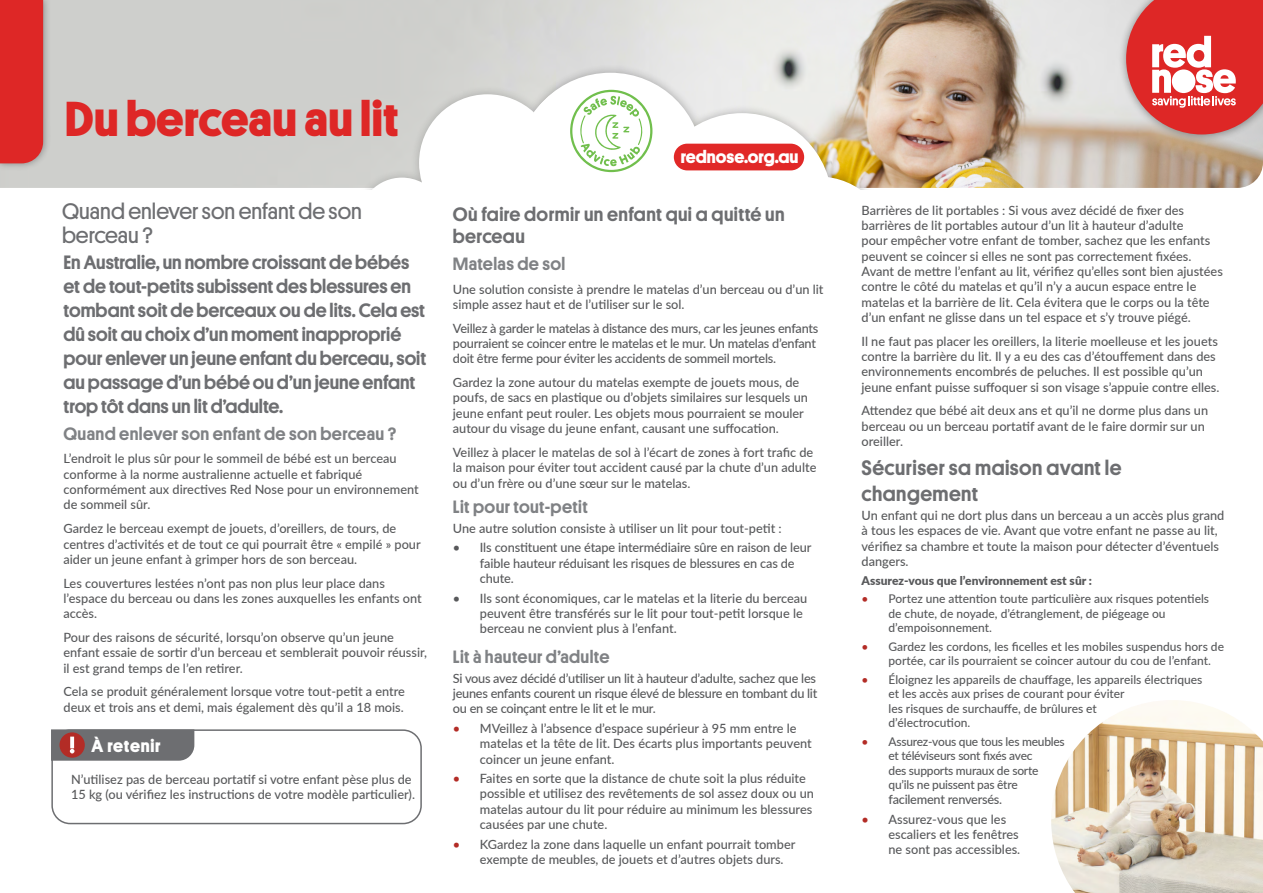
<style>
.page{position:relative;width:1263px;height:893px;background:#fff}
.page>*{position:absolute;margin:0;border:0;box-sizing:border-box;transform-origin:0 0}
.t1{font:700 49.5px "Platform";color:#de2726}
.t2{font:22.5px/24px "Platform";color:#6d6e71}
.t3{font:500 21px/25.2px "Platform";letter-spacing:.02em;color:#6d6e71}
.t4{font:500 19.5px/24px "Platform";color:#6d6e71}
.t5{font:500 19.5px/22.2px "Platform";letter-spacing:.02em;color:#6d6e71}
.t6{font:500 18px "Platform";letter-spacing:.02em;color:#808285}
.t7{font:700 18px "Platform";color:#fff}
.t8{font:700 18px "Platform";letter-spacing:.035em;color:#fff}
.t9{font:500 12.75px/15.3px "Lato";color:#58595b}
.t10{font:500 12.75px/15.3px "Lato";letter-spacing:-.02em;color:#58595b}
.t11{font:500 12px/14.4px "Lato";color:#58595b}
.t12{font:500 12px/14.4px "Lato";letter-spacing:-.02em;color:#58595b}
.t13{font:900 12px "Lato";color:#58595b}
.s1{color:#b32c26}
</style>
<div class="page">
<img style="left:0;top:0;width:1263px;height:188px">
<div style="left:0;top:0;width:51px;height:171px;background:#000;opacity:.34"></div>
<div style="left:0;top:0;width:43px;height:163px;background:#de2726"></div>
<div style="left:525px;top:63px;width:370px;height:127px;background:#000;opacity:.29"></div>
<div style="left:349px;top:85px;width:187px;height:105px;background:#cfd0cd"></div>
<svg style="left:359px;top:73px;width:533px;height:117px"></svg>
<div style="left:674px;top:144px;width:130px;height:26px;background:#e12827;border-radius:13px"></div>
<div style="left:1118px;top:0;width:145px;height:143px;background:#000;opacity:.4"></div>
<svg style="left:1126px;top:0;width:137px;height:134px;background:#e05857"></svg>
<div style="left:1172px;top:69px;width:23px;height:24px;background:#fff;border-radius:50%"></div>
<img style="left:1051px;top:700px;width:212px;height:193px">
<div style="left:51px;top:729px;width:371px;height:95px;border:2px solid #6d6e71;border-radius:18px"></div>
<svg style="left:51px;top:729px;width:143px;height:32px;background:#796d6f"></svg>
<h1 class="t1" style="left:65px;top:82px;width:336px">Du berceau au lit</h1>
<h2 class="t2" style="left:62px;top:198px;width:301px">Quand enlever son enfant de son berceau ?</h2>
<p class="t4" style="left:63px;top:249px;width:364px">En Australie, un nombre croissant de bébés et de tout-petits subissent des blessures en tombant soit de berceaux ou de lits. Cela est dû soit au choix d’un moment inapproprié pour enlever un jeune enfant du berceau, soit au passage d’un bébé ou d’un jeune enfant trop tôt dans un lit d’adulte.</p>
<h3 class="t6" style="left:63px;top:420px;width:334px">Quand enlever son enfant de son berceau ?</h3>
<p class="t9" style="left:63px;top:451px;width:357px">L’endroit le plus sûr pour le sommeil de bébé est un berceau conforme à la norme australienne actuelle et fabriqué conformément aux directives Red Nose pour un environnement de sommeil sûr.</p>
<p class="t9" style="left:63px;top:520px;width:359px">Gardez le berceau exempt de jouets, d’oreillers, de tours, de centres d’activités et de tout ce qui pourrait être « empilé » pour aider un jeune enfant à grimper hors de son berceau.</p>
<p class="t9" style="left:63px;top:575px;width:360px">Les couvertures lestées n’ont pas non plus leur place dans l’espace du berceau ou dans les zones auxquelles les enfants ont accès.</p>
<p class="t9" style="left:63px;top:629px;width:365px">Pour des raisons de sécurité, lorsqu’on observe qu’un jeune enfant essaie de sortir d’un berceau et semblerait pouvoir réussir, il est grand temps de l’en retirer.</p>
<p class="t9" style="left:63px;top:684px;width:343px">Cela se produit généralement lorsque votre tout-petit a entre deux et trois ans et demi, mais également dès qu’il a 18 mois.</p>
<h3 class="t8" style="left:91px;top:732px;width:71px">À retenir</h3>
<p class="t9" style="left:71px;top:771px;width:345px">N’utilisez pas de berceau portatif si votre enfant pèse plus de<br>15 kg (ou vérifiez les instructions de votre modèle particulier).</p>
<h3 class="t7" style="left:681px;top:143px;width:119px">rednose.org.au</h3>
<h3 class="t5" style="left:453px;top:202px;width:333px">Où faire dormir un enfant qui a quitté un berceau</h3>
<h3 class="t6" style="left:453px;top:251px;width:114px">Matelas de sol</h3>
<p class="t9" style="left:453px;top:281px;width:372px">Une solution consiste à prendre le matelas d’un berceau ou d’un lit simple assez haut et de l’utiliser sur le sol.</p>
<p class="t10" style="left:453px;top:320px;width:367px">Veillez à garder le matelas à distance des murs, car les jeunes enfants pourraient se coincer entre le matelas et le mur. Un matelas d’enfant doit être ferme pour éviter les accidents de sommeil mortels.</p>
<p class="t9" style="left:453px;top:374px;width:357px">Gardez la zone autour du matelas exempte de jouets mous, de poufs, de sacs en plastique ou d’objets similaires sur lesquels un jeune enfant peut rouler. Les objets mous pourraient se mouler autour du visage du jeune enfant, causant une suffocation.</p>
<p class="t9" style="left:453px;top:444px;width:365px">Veillez à placer le matelas de sol à l’écart de zones à fort trafic de la maison pour éviter tout accident causé par la chute d’un adulte ou d’un frère ou d’une sœur sur le matelas.</p>
<h3 class="t6" style="left:453px;top:494px;width:136px">Lit pour tout-petit</h3>
<p class="t9" style="left:453px;top:520px;width:330px">Une autre solution consiste à utiliser un lit pour tout-petit :</p>
<p class="t9" style="left:480px;top:540px;width:333px;text-indent:-27px">• Ils constituent une étape intermédiaire sûre en raison de leur faible hauteur réduisant les risques de blessures en cas de chute.</p>
<p class="t9" style="left:480px;top:590px;width:329px;text-indent:-27px">• Ils sont économiques, car le matelas et la literie du berceau peuvent être transférés sur le lit pour tout-petit lorsque le berceau ne convient plus à l’enfant.</p>
<h3 class="t6" style="left:453px;top:644px;width:158px">Lit à hauteur d’adulte</h3>
<p class="t9" style="left:453px;top:670px;width:366px;text-align:justify">Si vous avez décidé d’utiliser un lit à hauteur d’adulte, sachez que les jeunes enfants courent un risque élevé de blessure en tombant du lit ou en se coinçant entre le lit et le mur.</p>
<p class="t9" style="left:480px;top:720px;width:333px;text-indent:-27px"><span class="s1">•</span> MVeillez à l’absence d’espace supérieur à 95 mm entre le matelas et la tête de lit. Des écarts plus importants peuvent coincer un jeune enfant.</p>
<p class="t9" style="left:480px;top:770px;width:336px;text-indent:-27px"><span class="s1">•</span> Faites en sorte que la distance de chute soit la plus réduite possible et utilisez des revêtements de sol assez doux ou un matelas autour du lit pour réduire au minimum les blessures causées par une chute.</p>
<p class="t9" style="left:480px;top:836px;width:317px;text-indent:-27px"><span class="s1">•</span> KGardez la zone dans laquelle un enfant pourrait tomber exempte de meubles, de jouets et d’autres objets durs.</p>
<p class="t9" style="left:861px;top:202px;width:363px">Barrières de lit portables : Si vous avez décidé de fixer des barrières de lit portables autour d’un lit à hauteur d’adulte<br>pour empêcher votre enfant de tomber, sachez que les enfants peuvent se coincer si elles ne sont pas correctement fixées.<br>Avant de mettre l’enfant au lit, vérifiez qu’elles sont bien ajustées contre le côté du matelas et qu’il n’y a aucun espace entre le matelas et la barrière de lit. Cela évitera que le corps ou la tête d’un enfant ne glisse dans un tel espace et s’y trouve piégé.</p>
<p class="t9" style="left:861px;top:333px;width:359px">Il ne faut pas placer les oreillers, la literie moelleuse et les jouets contre la barrière du lit. Il y a eu des cas d’étouffement dans des environnements encombrés de peluches. Il est possible qu’un jeune enfant puisse suffoquer si son visage s’appuie contre elles.</p>
<p class="t9" style="left:861px;top:402px;width:348px">Attendez que bébé ait deux ans et qu’il ne dorme plus dans un berceau ou un berceau portatif avant de le faire dormir sur un oreiller.</p>
<h3 class="t3" style="left:861px;top:454px;width:261px">Sécuriser sa maison avant le changement</h3>
<p class="t9" style="left:861px;top:507px;width:364px">Un enfant qui ne dort plus dans un berceau a un accès plus grand à tous les espaces de vie. Avant que votre enfant ne passe au lit, vérifiez sa chambre et toute la maison pour détecter d’éventuels dangers.</p>
<p class="t13" style="left:861px;top:571px;width:232px">Assurez-vous que l’environnement est sûr :</p>
<p class="t11" style="left:888px;top:591px;width:322px;text-indent:-27px"><span class="s1">•</span> Portez une attention toute particulière aux risques potentiels de chute, de noyade, d’étranglement, de piégeage ou d’empoisonnement.</p>
<p class="t11" style="left:888px;top:639px;width:337px;text-indent:-27px"><span class="s1">•</span> Gardez les cordons, les ficelles et les mobiles suspendus hors de portée, car ils pourraient se coincer autour du cou de l’enfant.</p>
<p class="t11" style="left:888px;top:672px;width:315px;text-indent:-27px"><span class="s1">•</span> Éloignez les appareils de chauffage, les appareils électriques et les accès aux prises de courant pour éviter<br>les risques de surchauffe, de brûlures et<br>d’électrocution.</p>
<p class="t12" style="left:888px;top:734px;width:178px;text-indent:-27px"><span class="s1">•</span> Assurez-vous que tous les meubles et téléviseurs sont fixés avec<br>des supports muraux de sorte qu’ils ne puissent pas être</p>
<p class="t10" style="left:888px;top:791px;width:115px">facilement renversés.</p>
<p class="t9" style="left:888px;top:811px;width:133px;text-indent:-27px"><span class="s1">•</span> Assurez-vous que les escaliers et les fenêtres ne sont pas accessibles.</p>
</div>
